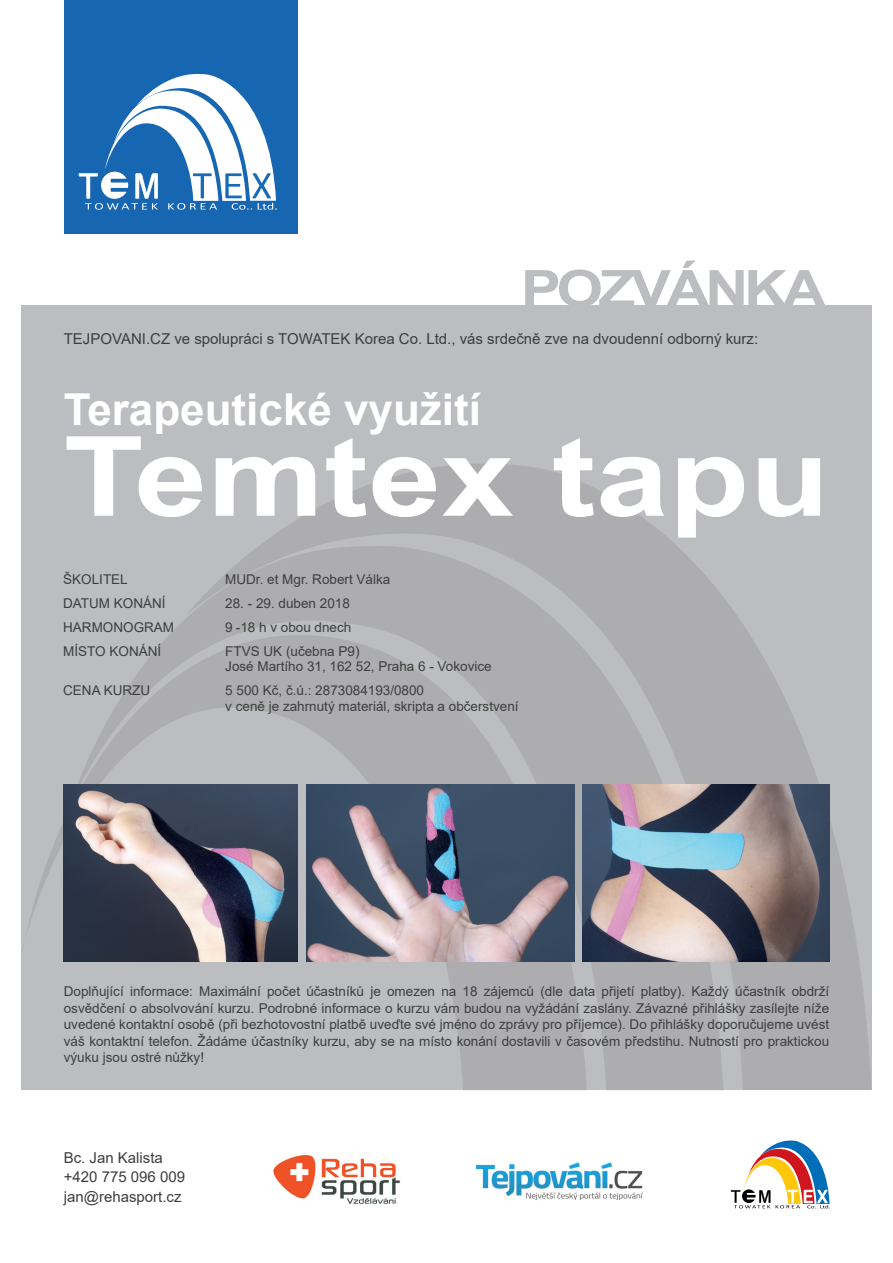
<style>
.page{position:relative;width:893px;height:1263px;background:#fff}
.page>*{position:absolute;margin:0;border:0;box-sizing:border-box;transform-origin:0 0}
.t1{font:700 110.85px "Arial";letter-spacing:.005em;color:#fff;scale:1.18 1}
.t2{font:700 51px "Arial";letter-spacing:-.075em;color:#bcbdc0;scale:1.18 1}
.t3{font:700 43.95px "Arial";color:#fff}
.t4{font:15px/19.5px "Arial";color:#3e3e3f}
.t5{font:13.5px/16.5px "Arial";color:#3e3e3f}
</style>
<div class="page">
<div style="left:21px;top:306px;width:851px;height:784px;background:#bcbdc0"></div>
<div style="left:64px;top:0;width:234px;height:234px;background:#1666b1"></div>
<svg style="left:316px;top:464px;width:555px;height:626px"></svg>
<svg style="left:170px;top:509px;width:553px;height:581px;fill:#adadb0"></svg>
<svg style="left:27px;top:635px;width:560px;height:455px"></svg>
<svg style="left:79px;top:73px;width:198px;height:137px"></svg>
<img style="left:583px;top:784px;width:246px;height:177px">
<img style="left:306px;top:784px;width:268px;height:177px">
<img style="left:64px;top:784px;width:234px;height:177px">
<svg style="left:731px;top:1140px;width:99px;height:69px"></svg>
<img style="left:477px;top:1162px;width:166px;height:37px">
<img style="left:273px;top:1155px;width:127px;height:49px">
<h2 class="t2" style="left:521px;top:253px;width:260px">POZVÁNKA</h2>
<p class="t4" style="left:64px;top:329px;width:696px">TEJPOVANI.CZ ve spolupráci s TOWATEK Korea Co. Ltd., vás srdečně zve na dvoudenní odborný kurz:</p>
<h3 class="t3" style="left:64px;top:379px;width:419px">Terapeutické využití</h3>
<h1 class="t1" style="left:64px;top:399px;width:650px">Temtex tapu</h1>
<p class="t5" style="left:63px;top:570px;width:66px">ŠKOLITEL</p>
<p class="t5" style="left:225px;top:570px;width:167px">MUDr. et Mgr. Robert Válka</p>
<p class="t5" style="left:63px;top:594px;width:104px">DATUM KONÁNÍ</p>
<p class="t5" style="left:225px;top:594px;width:126px">28. - 29. duben 2018</p>
<p class="t5" style="left:63px;top:618px;width:112px">HARMONOGRAM</p>
<p class="t5" style="left:225px;top:618px;width:128px">9 -18 h v obou dnech</p>
<p class="t5" style="left:63px;top:642px;width:100px">MÍSTO KONÁNÍ</p>
<p class="t5" style="left:225px;top:643px;width:268px;line-height:15px">FTVS UK (učebna P9)<br>José Martího 31, 162 52, Praha 6 - Vokovice</p>
<p class="t5" style="left:63px;top:681px;width:89px">CENA KURZU</p>
<p class="t5" style="left:225px;top:681px;width:295px">5 500 Kč, č.ú.: 2873084193/0800<br>v ceně je zahrnutý materiál, skripta a občerstvení</p>
<p class="t5" style="left:64px;top:983px;width:767px;text-align:justify">Doplňující informace: Maximální počet účastníků je omezen na 18 zájemců (dle data přijetí platby). Každý účastník obdrží osvědčení o absolvování kurzu. Podrobné informace o kurzu vám budou na vyžádání zaslány. Závazné přihlášky zasílejte níže uvedené kontaktní osobě (při bezhotovostní platbě uveďte své jméno do zprávy pro příjemce). Do přihlášky doporučujeme uvést váš kontaktní telefon. Žádáme účastníky kurzu, aby se na místo konání dostavili v časovém předstihu. Nutností pro praktickou výuku jsou ostré nůžky!</p>
<p class="t4" style="left:64px;top:1148px;width:123px">Bc. Jan Kalista +420 775 096 009 jan@rehasport.cz</p>
</div>
